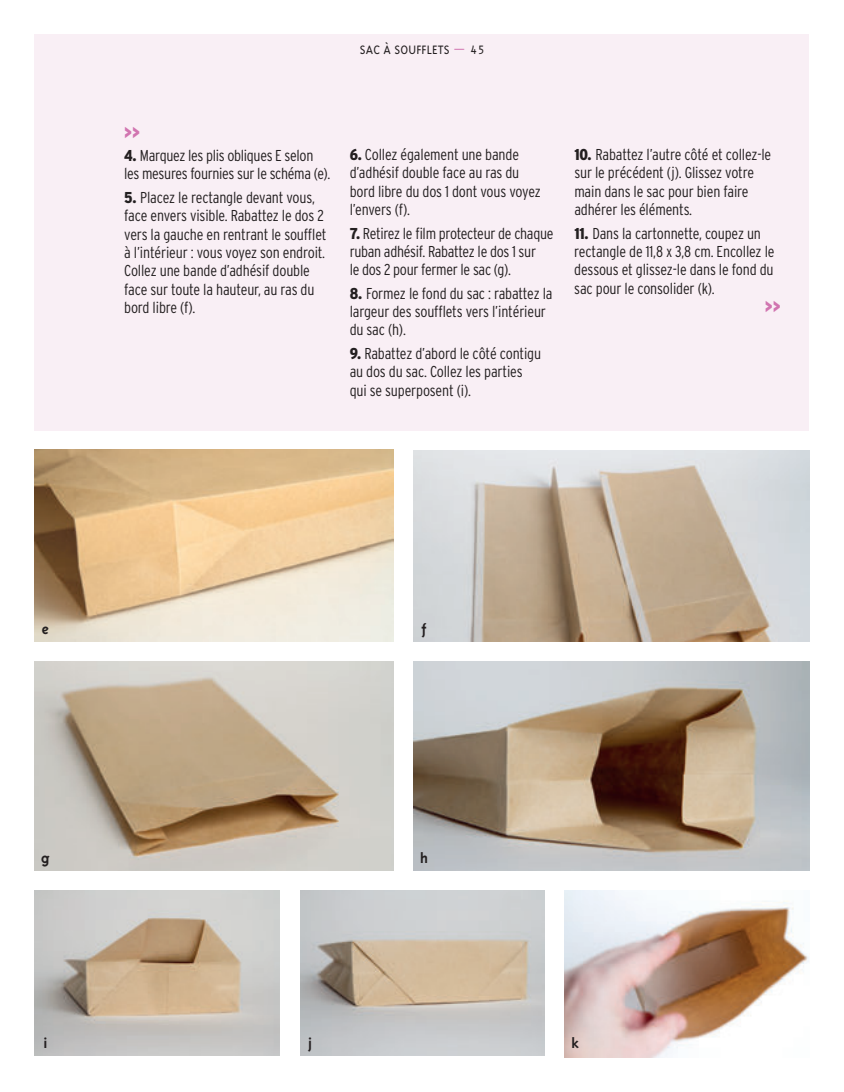
<style>
.page{position:relative;width:844px;height:1092px;background:#fff}
.page>*{position:absolute;margin:0;border:0;box-sizing:border-box;transform-origin:0 0}
.t1{font:300 condensed 15.75px/18.4px "Interstate";letter-spacing:-.01em;color:#231f20}
.t2{font:700 15.75px "Triplex";color:#231f20}
.t3{font:900 15.75px "Interstate";color:#d175b0}
.t4{font:14px "Triplex Light Oldstyle";letter-spacing:.015em;color:#231f20}
.s1{font-family:"Triplex";font-weight:300;color:#d175b0}
.s2{font-family:"Triplex";font-weight:300}
.s3{font-weight:900}
</style>
<div class="page">
<div style="left:35px;top:35px;width:774px;height:395px;background:#f9eff5"></div>
<img style="left:35px;top:449px;width:358px;height:192px">
<img style="left:413px;top:450px;width:396px;height:191px">
<img style="left:35px;top:661px;width:358px;height:209px">
<img style="left:413px;top:661px;width:396px;height:209px">
<img style="left:35px;top:890px;width:244px;height:165px">
<img style="left:300px;top:890px;width:244px;height:165px">
<img style="left:564px;top:890px;width:245px;height:167px">
<p class="t4" style="left:360px;top:42px;width:126px">SAC À SOUFFLETS <span class="s1">—</span> <span class="s2">45</span></p>
<p class="t3" style="left:124px;top:123px;width:18px">&gt;&gt;</p>
<p class="t1" style="left:124px;top:146px;width:207px"><span class="s3">4.</span> Marquez les plis obliques E selon les mesures fournies sur le schéma (e).</p>
<p class="t1" style="left:124px;top:188px;width:204px"><span class="s3">5.</span> Placez le rectangle devant vous, face envers visible. Rabattez le dos 2 vers la gauche en rentrant le soufflet à l’intérieur : vous voyez son endroit.<br>Collez une bande d’adhésif double face sur toute la hauteur, au ras du bord libre (f).</p>
<p class="t1" style="left:349px;top:145px;width:193px"><span class="s3">6.</span> Collez également une bande d’adhésif double face au ras du bord libre du dos 1 dont vous voyez l’envers (f).</p>
<p class="t1" style="left:349px;top:223px;width:205px"><span class="s3">7.</span> Retirez le film protecteur de chaque ruban adhésif. Rabattez le dos 1 sur<br>le dos 2 pour fermer le sac (g).</p>
<p class="t1" style="left:349px;top:284px;width:204px"><span class="s3">8.</span> Formez le fond du sac : rabattez la largeur des soufflets vers l’intérieur du sac (h).</p>
<p class="t1" style="left:349px;top:344px;width:193px"><span class="s3">9.</span> Rabattez d’abord le côté contigu au dos du sac. Collez les parties qui se superposent (i).</p>
<p class="t1" style="left:574px;top:145px;width:198px"><span class="s3">10.</span> Rabattez l’autre côté et collez-le sur le précédent (j). Glissez votre main dans le sac pour bien faire adhérer les éléments.</p>
<p class="t1" style="left:574px;top:224px;width:202px"><span class="s3">11.</span> Dans la cartonnette, coupez un rectangle de 11,8 x 3,8 cm. Encollez le dessous et glissez-le dans le fond du sac pour le consolider (k).</p>
<p class="t3" style="left:764px;top:297px;width:18px">&gt;&gt;</p>
<p class="t2" style="left:42px;top:620px;width:9px">e</p>
<p class="t2" style="left:41px;top:849px;width:10px">g</p>
<p class="t2" style="left:421px;top:620px;width:7px">f</p>
<p class="t2" style="left:420px;top:849px;width:9px">h</p>
<p class="t2" style="left:43px;top:1034px;width:6px">i</p>
<p class="t2" style="left:308px;top:1034px;width:5px">j</p>
<p class="t2" style="left:571px;top:1034px;width:9px">k</p>
</div>
